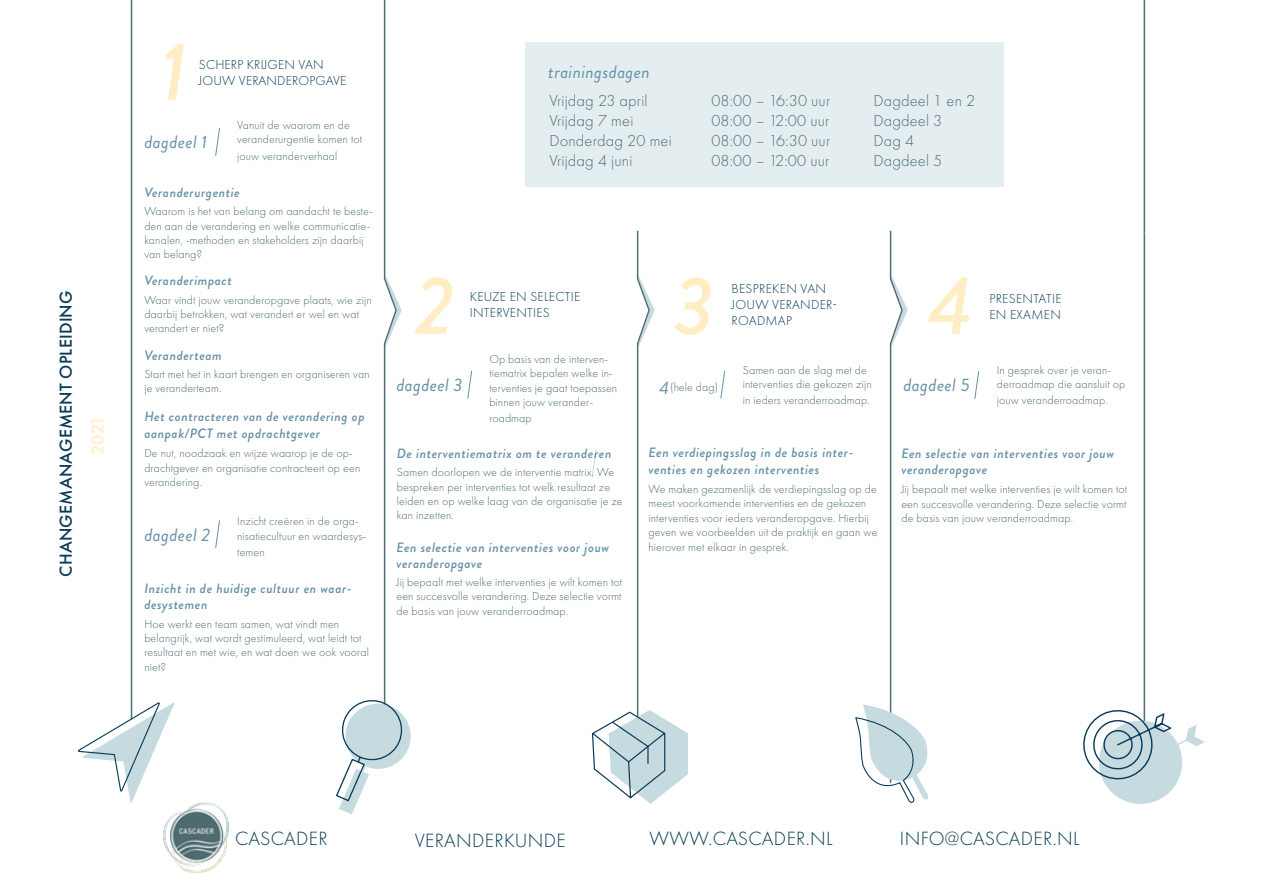
<style>
.page{position:relative;width:1263px;height:893px;background:#fff}
.page>*{position:absolute;margin:0;border:0;box-sizing:border-box;transform-origin:0 0}
.t1{font:italic 500 81.9px "Brandon Grotesque";color:#ffeec3}
.t2{font:300 19.95px "Futura PT";letter-spacing:.02em;color:#083c57}
.t3{font:italic 18px "Brandon Grotesque";letter-spacing:.02em;color:#6590a8}
.t4{font:500 18px "Futura PT";letter-spacing:.01em;color:#093c58}
.t5{font:500 18px "Futura PT";color:#ffeec3}
.t6{font:300 16.5px "Futura PT";letter-spacing:.01em;color:#4f6d72}
.t7{font:italic 500 13.5px/16.2px "Brandon Grotesque";letter-spacing:.04em;color:#6590a8}
.t8{font:300 13.5px/16.2px "Futura PT";letter-spacing:.02em;color:#093c58}
.t9{font:300 12px/14.4px "Futura PT";letter-spacing:.01em;color:#4f6d72}
</style>
<div class="page">
<div style="left:525px;top:43px;width:478px;height:144px;background:#e4eef0"></div>
<hr style="left:1143px;top:0;width:2px;height:232px;background:#506e73">
<hr style="left:131px;top:0;width:1px;height:719px;background:#506e73">
<svg style="left:215px;top:128px;width:5px;height:28px"></svg>
<svg style="left:77px;top:701px;width:98px;height:102px"></svg>
<img style="left:163px;top:803px;width:66px;height:69px">
<svg style="left:215px;top:520px;width:5px;height:29px"></svg>
<svg style="left:467px;top:370px;width:6px;height:29px"></svg>
<svg style="left:720px;top:370px;width:6px;height:29px"></svg>
<svg style="left:974px;top:371px;width:6px;height:28px"></svg>
<svg style="left:335px;top:0;width:76px;height:814px"></svg>
<hr style="left:1143px;top:232px;width:2px;height:508px;background:#506e73">
<svg style="left:591px;top:230px;width:97px;height:574px"></svg>
<svg style="left:855px;top:230px;width:74px;height:573px"></svg>
<svg style="left:1083px;top:704px;width:122px;height:100px"></svg>
<h3 class="t4" style="left:55px;top:577px;width:288px;rotate:-90deg">CHANGEMANAGEMENT OPLEIDING</h3>
<h3 class="t5" style="left:87px;top:455px;width:40px;rotate:-90deg">2021</h3>
<h1 class="t1" style="left:160px;top:15px;width:29px">1</h1>
<p class="t8" style="left:199px;top:57px;width:149px">SCHERP KRIJGEN VAN<br>JOUW VERANDEROPGAVE</p>
<h3 class="t3" style="left:144px;top:130px;width:64px">dagdeel 1</h3>
<p class="t9" style="left:237px;top:118px;width:126px">Vanuit de waarom en de veranderurgentie komen tot</p>
<p class="t9" style="left:237px;top:149px;width:102px">jouw veranderverhaal</p>
<p class="t7" style="left:144px;top:184px;width:97px">Veranderurgentie</p>
<p class="t9" style="left:144px;top:204px;width:230px">Waarom is het van belang om aandacht te beste&shy;den aan de verandering en welke communicatie&shy;kanalen, -methoden en stakeholders zijn daarbij van belang?</p>
<p class="t7" style="left:144px;top:272px;width:89px">Veranderimpact</p>
<p class="t9" style="left:144px;top:292px;width:229px">Waar vindt jouw veranderopgave plaats, wie zijn daarbij betrokken, wat verandert er wel en wat verandert er niet?</p>
<p class="t7" style="left:144px;top:348px;width:79px">Veranderteam</p>
<p class="t9" style="left:144px;top:367px;width:227px">Start met het in kaart brengen en organiseren van je veranderteam.</p>
<p class="t7" style="left:144px;top:409px;width:222px">Het contracteren van de verandering op aanpak/PCT met opdrachtgever</p>
<p class="t9" style="left:144px;top:446px;width:217px">De nut, noodzaak en wijze waarop je de op&shy;drachtgever en organisatie contracteert op een verandering.</p>
<h3 class="t3" style="left:144px;top:522px;width:67px">dagdeel 2</h3>
<p class="t9" style="left:237px;top:514px;width:130px">Inzicht creëren in de orga&shy;nisatiecultuur en waardesys-</p>
<p class="t9" style="left:237px;top:545px;width:29px">temen</p>
<p class="t7" style="left:144px;top:580px;width:209px">Inzicht in de huidige cultuur en waar&shy;desystemen</p>
<p class="t9" style="left:144px;top:616px;width:226px">Hoe werkt een team samen, wat vindt men belangrijk, wat wordt gestimuleerd, wat leidt tot resultaat en met wie, en wat doen we ook vooral niet?</p>
<h3 class="t3" style="left:548px;top:59px;width:103px">trainingsdagen</h3>
<h3 class="t6" style="left:549px;top:91px;width:100px">Vrijdag 23 april</h3>
<h3 class="t6" style="left:711px;top:91px;width:120px">08:00 – 16:30 uur</h3>
<h3 class="t6" style="left:873px;top:91px;width:103px">Dagdeel 1 en 2</h3>
<h3 class="t6" style="left:549px;top:111px;width:86px">Vrijdag 7 mei</h3>
<h3 class="t6" style="left:711px;top:111px;width:120px">08:00 – 12:00 uur</h3>
<h3 class="t6" style="left:873px;top:111px;width:70px">Dagdeel 3</h3>
<h3 class="t6" style="left:549px;top:131px;width:124px">Donderdag 20 mei</h3>
<h3 class="t6" style="left:711px;top:131px;width:120px">08:00 – 16:30 uur</h3>
<h3 class="t6" style="left:873px;top:131px;width:42px">Dag 4</h3>
<h3 class="t6" style="left:549px;top:151px;width:85px">Vrijdag 4 juni</h3>
<h3 class="t6" style="left:711px;top:151px;width:120px">08:00 – 12:00 uur</h3>
<h3 class="t6" style="left:873px;top:151px;width:70px">Dagdeel 5</h3>
<h1 class="t1" style="left:415px;top:249px;width:41px">2</h1>
<h3 class="t3" style="left:396px;top:373px;width:68px">dagdeel 3</h3>
<p class="t8" style="left:470px;top:289px;width:112px">KEUZE EN SELECTIE<br>INTERVENTIES</p>
<p class="t9" style="left:489px;top:352px;width:129px">Op basis van de interven&shy;tiematrix bepalen welke in&shy;terventies je gaat toepassen binnen jouw verander-</p>
<p class="t9" style="left:489px;top:411px;width:44px">roadmap</p>
<h1 class="t1" style="left:674px;top:249px;width:42px">3</h1>
<p class="t8" style="left:732px;top:280px;width:107px">BESPREKEN VAN<br>JOUW VERANDER-<br>ROADMAP</p>
<h1 class="t1" style="left:928px;top:249px;width:46px">4</h1>
<p class="t8" style="left:989px;top:291px;width:74px">PRESENTATIE<br>EN EXAMEN</p>
<h3 class="t3" style="left:659px;top:375px;width:11px">4</h3>
<p class="t9" style="left:670px;top:380px;width:49px">(hele dag)</p>
<p class="t9" style="left:743px;top:362px;width:130px">Samen aan de slag met de interventies die gekozen zijn</p>
<p class="t9" style="left:743px;top:393px;width:129px">in ieders veranderroadmap.</p>
<h3 class="t3" style="left:903px;top:373px;width:68px">dagdeel 5</h3>
<p class="t9" style="left:997px;top:363px;width:130px">In gesprek over je veran&shy;derroadmap die aansluit op</p>
<p class="t9" style="left:997px;top:393px;width:113px">jouw veranderroadmap.</p>
<p class="t7" style="left:397px;top:445px;width:216px">De interventiematrix om te veranderen</p>
<p class="t9" style="left:397px;top:465px;width:227px">Samen doorlopen we de interventie matrix. We bespreken per interventies tot welk resultaat ze leiden en op welke laag van de organisatie je ze kan inzetten.</p>
<p class="t7" style="left:396px;top:539px;width:214px">Een selectie van interventies voor jouw veranderopgave</p>
<p class="t9" style="left:396px;top:575px;width:227px;text-align:justify">Jij bepaalt met welke interventies je wilt komen tot een succesvolle verandering. Deze selectie vormt de basis van jouw veranderroadmap.</p>
<p class="t7" style="left:648px;top:445px;width:207px">Een verdiepingsslag in de basis inter&shy;venties en gekozen interventies</p>
<p class="t9" style="left:648px;top:482px;width:230px">We maken gezamenlijk de verdiepingsslag op de meest voorkomende interventies en de gekozen interventies voor ieders veranderopgave. Hierbij geven we voorbeelden uit de praktijk en gaan we hierover met elkaar in gesprek.</p>
<p class="t7" style="left:901px;top:445px;width:214px">Een selectie van interventies voor jouw veranderopgave</p>
<p class="t9" style="left:901px;top:482px;width:227px;text-align:justify">Jij bepaalt met welke interventies je wilt komen tot een succesvolle verandering. Deze selectie vormt de basis van jouw veranderroadmap.</p>
<h2 class="t2" style="left:235px;top:827px;width:94px">CASCADER</h2>
<h2 class="t2" style="left:415px;top:829px;width:152px">VERANDERKUNDE</h2>
<h2 class="t2" style="left:649px;top:827px;width:185px">WWW.CASCADER.NL</h2>
<h2 class="t2" style="left:900px;top:827px;width:181px">INFO@CASCADER.NL</h2>
</div>
